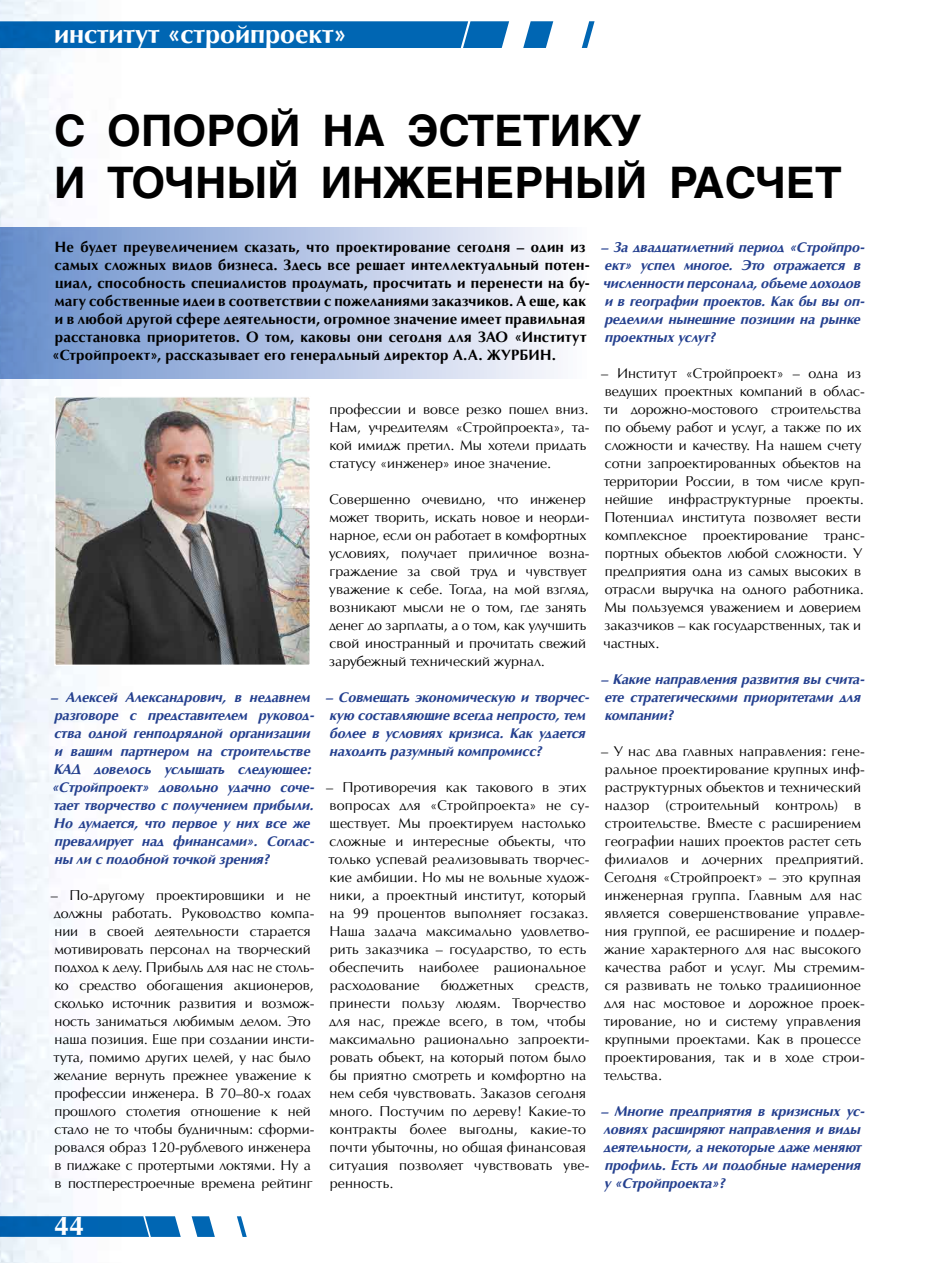
<style>
.page{position:relative;width:936px;height:1263px;background:#fff}
.page>*{position:absolute;margin:0;border:0;box-sizing:border-box;transform-origin:0 0}
.t1{font:700 43.5px/52.2px "AG Helvetica";color:#000}
.t2{font:700 27px "AG Opus High Resolution";color:#fff}
.t3{font:700 15px/18px "AG Opus High Resolution";letter-spacing:.015em;color:#000}
.t4{font:14.25px/18px "AG Opus High Resolution";color:#000}
.t5{font:italic 700 14.25px/18px "AG Opus High Resolution";color:#24408f}
</style>
<div class="page">
<img style="left:0;top:0;width:145px;height:1263px">
<svg style="left:0;top:21px;width:594px;height:27px;background:#1d76bb"></svg>
<svg style="left:0;top:1216px;width:247px;height:21px"></svg>
<div style="left:0;top:228px;width:586px;height:150px;background:linear-gradient(to right,#678cca,#fdfbfe)"></div>
<img style="left:57px;top:399px;width:251px;height:264px">
<div style="left:54px;top:396px;width:257px;height:270px;border:2px solid #fff"></div>
<h2 class="t2" style="left:54px;top:18px;width:294px">институт «стройпроект»</h2>
<h1 class="t1" style="left:54px;top:105px;width:789px">С опорой на эстетику<br>и точный инженерный расчет</h1>
<p class="t3" style="left:52px;top:238px;width:539px">Не будет преувеличением сказать, что проектирование сегодня – один из самых сложных видов бизнеса. Здесь все решает интеллектуальный потен&shy;циал, способность специалистов продумать, просчитать и перенести на бу&shy;магу собственные идеи в соответствии с пожеланиями заказчиков. А еще, как и в любой другой сфере деятельности, огромное значение имеет правильная расстановка приоритетов. О том, каковы они сегодня для ЗАО «Институт «Стройпроект», рассказывает его генеральный директор А.А. Журбин .</p>
<p class="t5" style="left:51px;top:688px;width:265px">– Алексей Александрович, в недавнем разговоре с представителем руковод&shy;ства одной генподрядной организации и вашим партнером на строительстве КАД довелось услышать следующее: «Стройпроект» довольно удачно соче&shy;тает творчество с получением прибыли.<br>Но думается, что первое у них все же превалирует над финансами». Соглас&shy;ны ли с подобной точкой зрения?</p>
<p class="t4" style="left:51px;top:886px;width:265px">– По-другому проектировщики и не должны работать. Руководство компа&shy;нии в своей деятельности старается мотивировать персонал на творческий подход к делу. Прибыль для нас не столь&shy;ко средство обогащения акционеров, сколько источник развития и возмож&shy;ность заниматься любимым делом. Это наша позиция. Еще при создании инсти&shy;тута, помимо других целей, у нас было желание вернуть прежнее уважение к профессии инженера. В 70–80-х годах прошлого столетия отношение к ней стало не то чтобы будничным: сформи&shy;ровался образ 120-рублевого инженера в пиджаке с протертыми локтями. Ну а в постперестроечные времена рейтинг</p>
<h2 class="t2" style="left:54px;top:1210px;width:32px">44</h2>
<p class="t4" style="left:329px;top:400px;width:262px">профессии и вовсе резко пошел вниз.<br>Нам, учредителям «Стройпроекта», та&shy;кой имидж претил. Мы хотели придать статусу «инженер» иное значение.</p>
<p class="t4" style="left:329px;top:490px;width:262px">Совершенно очевидно, что инженер может творить, искать новое и неорди&shy;нарное, если он работает в комфортных условиях, получает приличное возна&shy;граждение за свой труд и чувствует уважение к себе. Тогда, на мой взгляд, возникают мысли не о том, где занять денег до зарплаты, а о том, как улучшить свой иностранный и прочитать свежий зарубежный технический журнал.</p>
<p class="t5" style="left:326px;top:688px;width:265px">– Совмещать экономическую и творчес&shy;кую составляющие всегда непросто, тем более в условиях кризиса. Как удается находить разумный компромисс?</p>
<p class="t4" style="left:326px;top:778px;width:265px">– Противоречия как такового в этих вопросах для «Стройпроекта» не су&shy;ществует. Мы проектируем настолько сложные и интересные объекты, что только успевай реализовывать творчес&shy;кие амбиции. Но мы не вольные худож&shy;ники, а проектный институт, который на 99 процентов выполняет госзаказ.<br>Наша задача максимально удовлетво&shy;рить заказчика – государство, то есть обеспечить наиболее рациональное расходование</p>
<p class="t4" style="left:441px;top:976px;width:75px">бюджетных</p>
<p class="t4" style="left:329px;top:976px;width:262px;text-indent:206px">средств, принести пользу людям. Творчество для нас, прежде всего, в том, чтобы максимально рационально запроекти&shy;ровать объект, на который потом было бы приятно смотреть и комфортно на нем себя чувствовать. Заказов сегодня много. Постучим по дереву! Какие-то контракты более выгодны, какие-то почти убыточны, но общая финансовая ситуация позволяет чувствовать уве&shy;ренность.</p>
<p class="t5" style="left:601px;top:238px;width:265px">– За двадцатилетний период «Стройпро&shy;ект» успел многое. Это отражается в численности персонала, объеме доходов и в географии проектов. Как бы вы оп&shy;ределили нынешние позиции на рынке проектных услуг?</p>
<p class="t4" style="left:601px;top:364px;width:265px">– Институт «Стройпроект» – одна из ведущих проектных компаний в облас&shy;ти дорожно-мостового строительства по объему работ и услуг, а также по их сложности и качеству. На нашем счету сотни запроектированных объектов на территории России, в том числе круп&shy;нейшие инфраструктурные проекты.<br>Потенциал института позволяет вести комплексное проектирование транс&shy;портных объектов любой сложности. У предприятия одна из самых высоких в отрасли выручка на одного работника.<br>Мы пользуемся уважением и доверием заказчиков – как государственных, так и частных.</p>
<p class="t5" style="left:601px;top:670px;width:265px">– Какие направления развития вы счита&shy;ете стратегическими приоритетами для компании?</p>
<p class="t4" style="left:601px;top:742px;width:265px">– У нас два главных направления: гене&shy;ральное проектирование крупных инф&shy;раструктурных объектов и технический надзор (строительный контроль) в строительстве. Вместе с расширением географии наших проектов растет сеть филиалов и дочерних предприятий.<br>Сегодня «Стройпроект» – это крупная инженерная группа. Главным для нас является совершенствование управле&shy;ния группой, ее расширение и поддер&shy;жание характерного для нас высокого качества работ и услуг. Мы стремим&shy;ся развивать не только традиционное для нас мостовое и дорожное проек&shy;тирование, но и систему управления крупными проектами. Как в процессе проектирования, так и в ходе строи&shy;тельства.</p>
<p class="t5" style="left:601px;top:1102px;width:265px">– Многие предприятия в кризисных ус&shy;ловиях расширяют направления и виды деятельности, а некоторые даже меняют профиль. Есть ли подобные намерения у «Стройпроекта»?</p>
</div>
